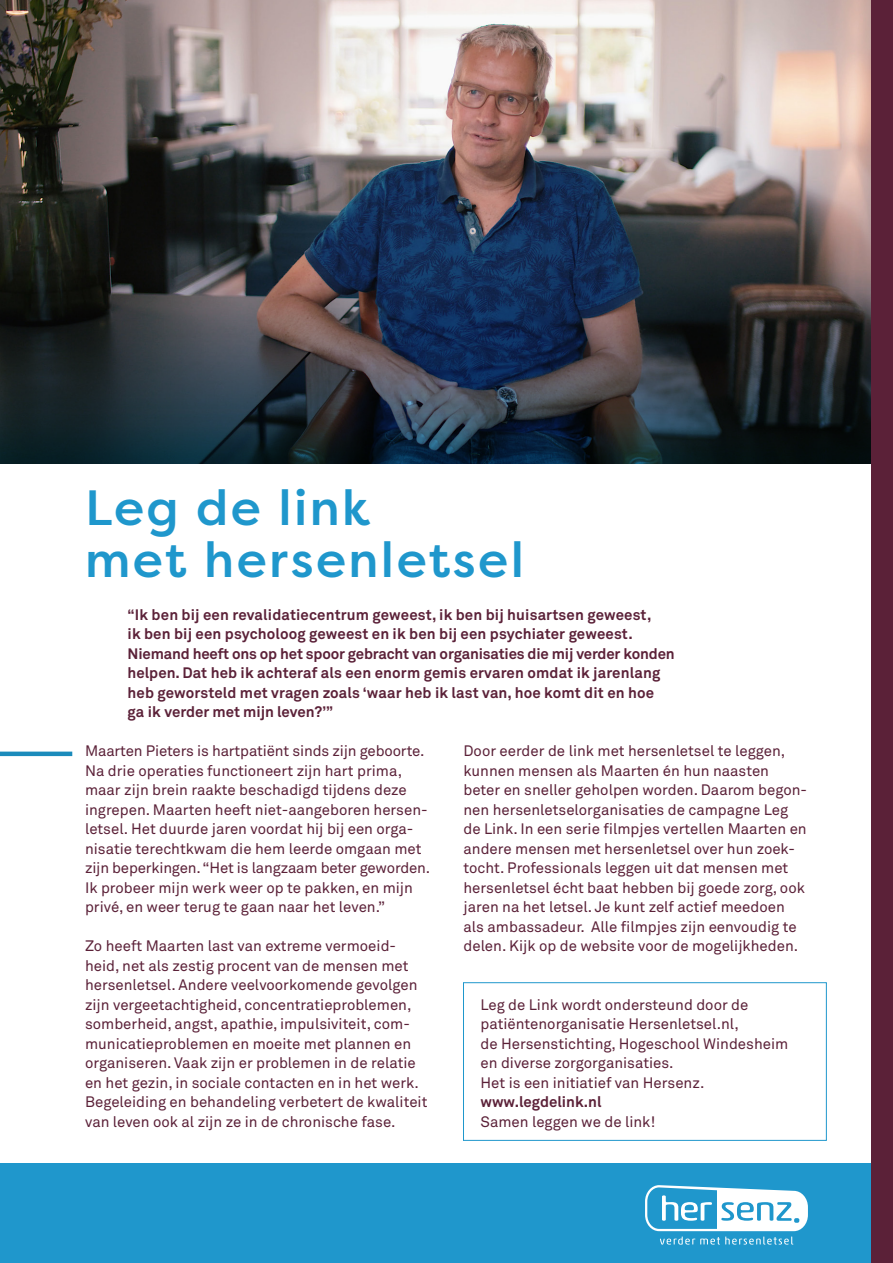
<style>
.page{position:relative;width:893px;height:1263px;background:#fff}
.page>*{position:absolute;margin:0;border:0;box-sizing:border-box;transform-origin:0 0}
.uitspraak_wit_groot{font:500 49.5px/52.5px "Filson Pro";letter-spacing:.05em;color:#1f97cc}
.broodtekst{font:15px/19.5px "Akkurat";color:#5b2138}
.broodtekst-2{font:700 15px/19.5px "Akkurat";letter-spacing:.005em;color:#5b2138}
</style>
<div class="page">
<img style="left:0;top:0;width:872px;height:268px">
<svg style="left:0;top:268px;width:872px;height:196px;background:#272f3a"></svg>
<div style="left:463px;top:982px;width:364px;height:159px;border:1px solid #1f97cc"></div>
<div style="left:0;top:1163px;width:893px;height:100px;background:#1f97cc"></div>
<svg style="left:645px;top:1185px;width:163px;height:59px"></svg>
<div style="left:872px;top:0;width:21px;height:1263px;background:#5b2138"></div>
<hr style="left:0;top:752px;width:72px;height:4px;background:#1b8bbb">
<p class="uitspraak_wit_groot" style="left:85px;top:480px;width:440px">Leg de link<br>met hersenletsel</p>
<p class="broodtekst-2" style="left:128px;top:604px;width:549px">“Ik ben bij een revalidatiecentrum geweest, ik ben bij huisartsen geweest,<br>ik ben bij een psycholoog geweest en ik ben bij een psychiater geweest.<br>Niemand heeft ons op het spoor gebracht van organisaties die mij verder konden helpen. Dat heb ik achteraf als een enorm gemis ervaren omdat ik jarenlang heb geworsteld met vragen zoals ‘waar heb ik last van, hoe komt dit en hoe ga ik verder met mijn leven?’”</p>
<p class="broodtekst" style="left:85px;top:741px;width:347px">Maarten Pieters is hartpatiënt sinds zijn geboorte.<br>Na drie operaties functioneert zijn hart prima, maar zijn brein raakte beschadigd tijdens deze ingrepen. Maarten heeft niet-aangeboren hersen&shy;letsel. Het duurde jaren voordat hij bij een orga&shy;nisatie terechtkwam die hem leerde omgaan met zijn beperkingen. “Het is langzaam beter geworden.<br>Ik probeer mijn werk weer op te pakken, en mijn privé, en weer terug te gaan naar het leven.”</p>
<p class="broodtekst" style="left:85px;top:936px;width:344px">Zo heeft Maarten last van extreme vermoeid&shy;heid, net als zestig procent van de mensen met hersenletsel. Andere veelvoorkomende gevolgen zijn vergeetachtigheid, concentratieproblemen, somberheid, angst, apathie, impulsiviteit, com&shy;municatieproblemen en moeite met plannen en organiseren. Vaak zijn er problemen in de relatie en het gezin, in sociale contacten en in het werk.<br>Begeleiding en behandeling verbetert de kwaliteit van leven ook al zijn ze in de chronische fase.</p>
<p class="broodtekst" style="left:463px;top:741px;width:345px">Door eerder de link met hersenletsel te leggen, kunnen mensen als Maarten én hun naasten beter en sneller geholpen worden. Daarom begon&shy;nen hersenletselorganisaties de campagne Leg de Link. In een serie filmpjes vertellen Maarten en andere mensen met hersenletsel over hun zoek&shy;tocht. Professionals leggen uit dat mensen met hersenletsel écht baat hebben bij goede zorg, ook jaren na het letsel. Je kunt zelf actief meedoen als ambassadeur. Alle filmpjes zijn eenvoudig te delen. Kijk op de website voor de mogelijkheden.</p>
<p class="broodtekst" style="left:480px;top:995px;width:309px">Leg de Link wordt ondersteund door de patiëntenorganisatie Hersenletsel.nl,<br>de Hersenstichting, Hogeschool Windesheim en diverse zorgorganisaties.<br>Het is een initiatief van Hersenz.</p>
<p class="broodtekst-2" style="left:480px;top:1092px;width:123px">www.legdelink.nl</p>
<p class="broodtekst" style="left:480px;top:1112px;width:176px">Samen leggen we de link!</p>
</div>
